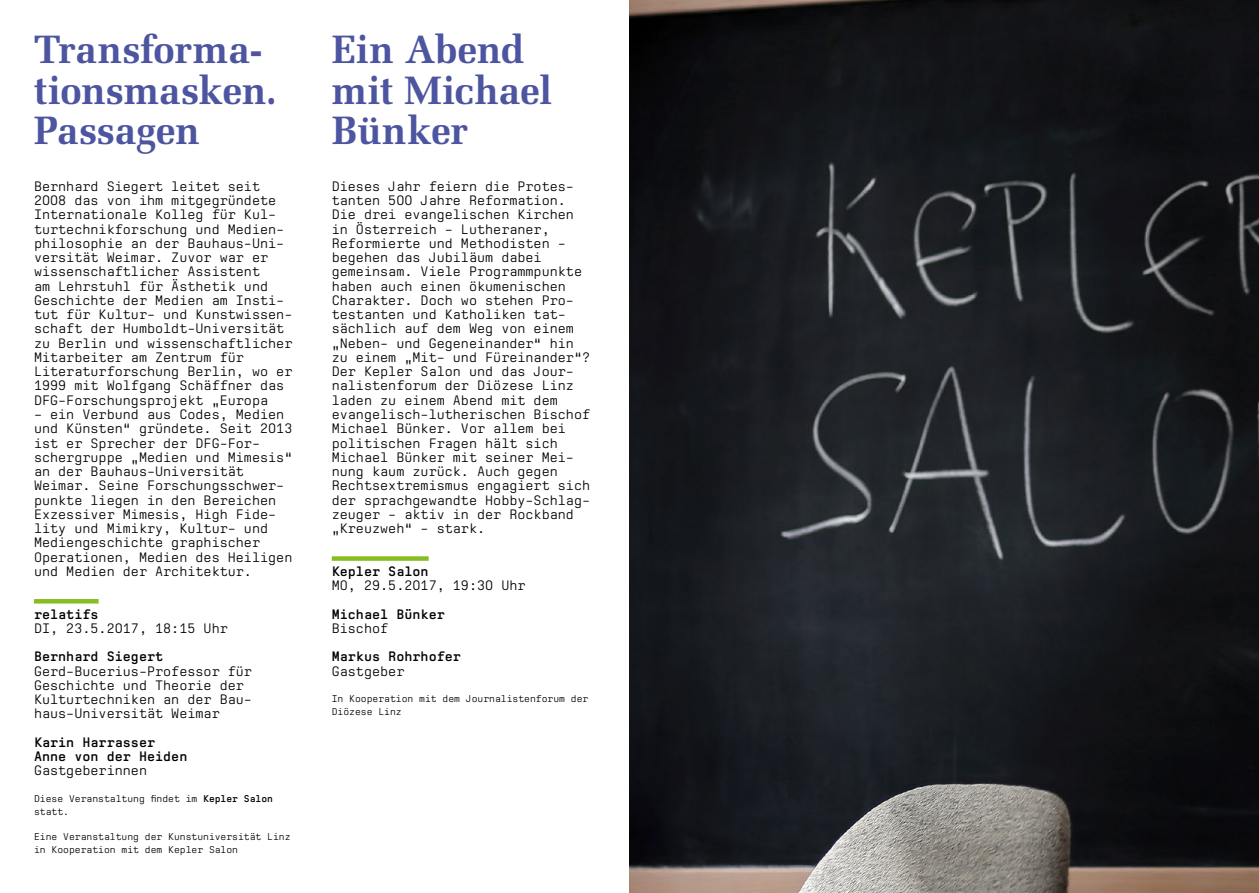
<style>
.page{position:relative;width:1259px;height:893px;background:#fff}
.page>*{position:absolute;margin:0;border:0;box-sizing:border-box;transform-origin:0 0}
.t1{font:700 39.6px/40.5px "Melior LT Std";letter-spacing:-.005em;color:#4d55a1}
.t2{font:13.5px/14.2px "Excellent";color:#000}
.t3{font:700 13.5px/14.2px "Excellent";color:#000}
.t4{font:9.75px/12.8px "Excellent";color:#000}
.s1{font-weight:700}
</style>
<div class="page">
<hr style="left:34px;top:599px;width:65px;height:4px;background:#88bd21">
<div style="left:332px;top:556px;width:97px;height:5px;background:#88bd21"></div>
<img style="left:629px;top:0;width:630px;height:893px">
<h1 class="t1" style="left:34px;top:29px;width:244px">Transforma&shy;tionsmasken.<br>Passagen</h1>
<p class="t2" style="left:34px;top:179px;width:260px">Bernhard Siegert leitet seit<br>2008 das von ihm mitgegründete<br>Internationale Kolleg für Kul&shy;turtechnikforschung und Medien&shy;philosophie an der Bauhaus-Uni&shy;versität Weimar. Zuvor war er wissenschaftlicher Assistent<br>am Lehrstuhl für Ästhetik und<br>Geschichte der Medien am Insti&shy;tut für Kultur- und Kunstwissen&shy;schaft der Humboldt-Universität zu Berlin und wissenschaftlicher<br>Mitarbeiter am Zentrum für<br>Literaturforschung Berlin, wo er<br>1999 mit Wolfgang Schäffner das<br>DFG-Forschungsprojekt „Europa</p>
<p class="t2" style="left:34px;top:407px;width:260px">– ein Verbund aus Codes, Medien und Künsten“ gründete. Seit 2013 ist er Sprecher der DFG-For&shy;schergruppe „Medien und Mimesis“ an der Bauhaus-Universität<br>Weimar. Seine Forschungsschwer&shy;punkte liegen in den Bereichen<br>Exzessiver Mimesis, High Fide&shy;lity und Mimikry, Kultur- und<br>Mediengeschichte graphischer<br>Operationen, Medien des Heiligen und Medien der Architektur.</p>
<p class="t3" style="left:34px;top:607px;width:66px">relatifs</p>
<p class="t2" style="left:34px;top:621px;width:195px">DI, 23.5.2017, 18:15 Uhr</p>
<p class="t3" style="left:34px;top:650px;width:131px">Bernhard Siegert</p>
<p class="t2" style="left:34px;top:664px;width:219px">Gerd-Bucerius-Professor für<br>Geschichte und Theorie der<br>Kulturtechniken an der Bau&shy;haus-Universität Weimar</p>
<p class="t3" style="left:34px;top:735px;width:155px">Karin Harrasser<br>Anne von der Heiden</p>
<p class="t2" style="left:34px;top:764px;width:115px">Gastgeberinnen</p>
<p class="t4" style="left:34px;top:793px;width:241px">Diese Veranstaltung findet im <span class="s1">Kepler Salon </span>statt.</p>
<p class="t4" style="left:34px;top:831px;width:258px">Eine Veranstaltung der Kunstuniversität Linz in Kooperation mit dem Kepler Salon</p>
<h1 class="t1" style="left:332px;top:29px;width:222px">Ein Abend mit Michael<br>Bünker</h1>
<p class="t2" style="left:332px;top:179px;width:260px">Dieses Jahr feiern die Protes&shy;tanten 500 Jahre Reformation.<br>Die drei evangelischen Kirchen in Österreich – Lutheraner,<br>Reformierte und Methodisten - begehen das Jubiläum dabei gemeinsam. Viele Programmpunkte haben auch einen ökumenischen<br>Charakter. Doch wo stehen Pro&shy;testanten und Katholiken tat&shy;sächlich auf dem Weg von einem „Neben- und Gegeneinander“ hin zu einem „Mit- und Füreinander“?<br>Der Kepler Salon und das Jour&shy;nalistenforum der Diözese Linz laden zu einem Abend mit dem evangelisch-lutherischen Bischof<br>Michael Bünker. Vor allem bei politischen Fragen hält sich<br>Michael Bünker mit seiner Mei&shy;nung kaum zurück. Auch gegen<br>Rechtsextremismus engagiert sich der sprachgewandte Hobby-Schlag&shy;zeuger - aktiv in der Rockband „Kreuzweh“ - stark.</p>
<p class="t3" style="left:332px;top:564px;width:98px">Kepler Salon</p>
<p class="t2" style="left:332px;top:578px;width:195px">MO, 29.5.2017, 19:30 Uhr</p>
<p class="t3" style="left:332px;top:607px;width:115px">Michael Bünker</p>
<p class="t2" style="left:332px;top:621px;width:58px">Bischof</p>
<p class="t3" style="left:332px;top:650px;width:131px">Markus Rohrhofer</p>
<p class="t2" style="left:332px;top:664px;width:74px">Gastgeber</p>
<p class="t4" style="left:332px;top:693px;width:258px">In Kooperation mit dem Journalistenforum der<br>Diözese Linz</p>
</div>
